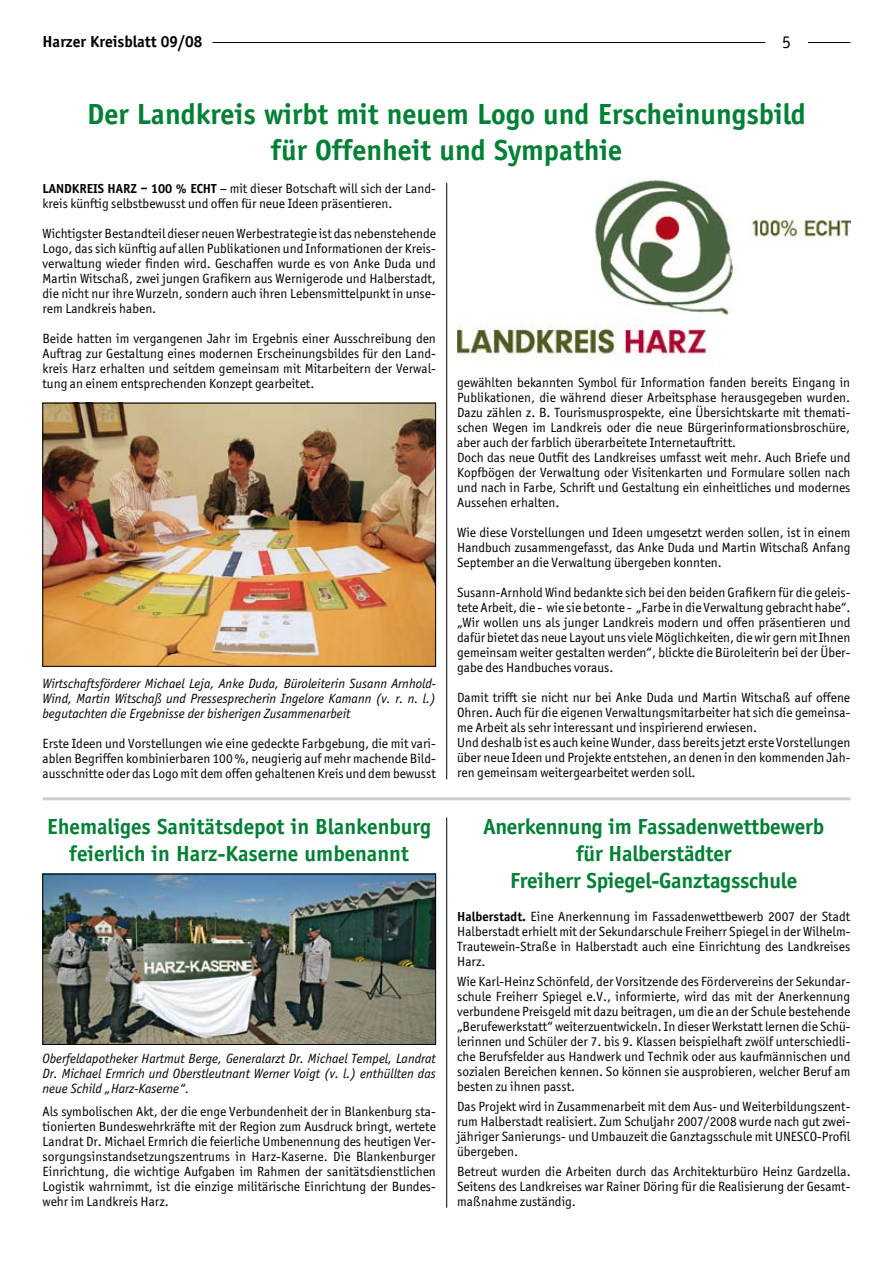
<style>
.page{position:relative;width:893px;height:1263px;background:#fff}
.page>*{position:absolute;margin:0;border:0;box-sizing:border-box;transform-origin:0 0}
.t1{font:700 30px/36px "Officina Sans";color:#008035;text-align:center}
.t2{font:700 22.5px/27px "Officina Sans";letter-spacing:-.01em;color:#008035;text-align:center}
.t3{font:18px "Officina Sans";color:#000}
.t4{font:700 16.5px "Officina Sans";color:#000}
.t5{font:13.5px/15px "Officina Sans";color:#000;text-align:justify}
.t6{font:italic 13.5px/15px "Officina Sans";color:#000;text-align:justify}
.s1{font-weight:700}
</style>
<div class="page">
<hr style="left:808px;top:42px;width:42px;height:1px;background:#000">
<hr style="left:213px;top:42px;width:552px;height:1px;background:#000">
<hr style="left:446px;top:183px;width:1px;height:596px;background:#000">
<hr style="left:446px;top:817px;width:1px;height:391px;background:#000">
<img style="left:45px;top:405px;width:389px;height:259px">
<hr style="left:43px;top:797px;width:807px;height:3px;background:#000">
<img style="left:45px;top:876px;width:389px;height:167px">
<div style="left:43px;top:874px;width:393px;height:171px;border:1px solid #000"></div>
<img style="left:457px;top:179px;width:393px;height:179px">
<p class="t4" style="left:43px;top:32px;width:162px">Harzer Kreisblatt 09/08</p>
<h3 class="t3" style="left:782px;top:32px;width:10px">5</h3>
<h1 class="t1" style="left:87px;top:96px;width:720px">Der Landkreis wirbt mit neuem Logo und Erscheinungsbild für Offenheit und Sympathie</h1>
<p class="t5" style="left:43px;top:181px;width:395px"><span class="s1">LANDKREIS HARZ – 100 % ECHT</span> – mit dieser Botschaft will sich der Land&shy;kreis künftig selbstbewusst und offen für neue Ideen präsentieren.</p>
<p class="t5" style="left:43px;top:226px;width:395px">Wichtigster Bestandteil dieser neuen Werbestrategie ist das nebenstehende Logo, das sich künftig auf allen Publikationen und Informationen der Kreis&shy;verwaltung wieder finden wird. Geschaffen wurde es von Anke Duda und Martin Witschaß, zwei jungen Grafikern aus Wernigerode und Halberstadt, die nicht nur ihre Wurzeln, sondern auch ihren Lebensmittelpunkt in unse&shy;rem Landkreis haben.</p>
<p class="t5" style="left:43px;top:331px;width:395px">Beide hatten im vergangenen Jahr im Ergebnis einer Ausschreibung den Auftrag zur Gestaltung eines modernen Erscheinungsbildes für den Land&shy;kreis Harz erhalten und seitdem gemeinsam mit Mitarbeitern der Verwal&shy;tung an einem entsprechenden Konzept gearbeitet.</p>
<p class="t6" style="left:43px;top:676px;width:395px">Wirtschaftsförderer Michael Leja, Anke Duda, Büroleiterin Susann Arnhold-Wind, Martin Witschaß und Pressesprecherin Ingelore Kamann (v. r. n. l.) begutachten die Ergebnisse der bisherigen Zusammenarbeit</p>
<p class="t5" style="left:43px;top:736px;width:395px">Erste Ideen und Vorstellungen wie eine gedeckte Farbgebung, die mit vari&shy;ablen Begriffen kombinierbaren 100 %, neugierig auf mehr machende Bild&shy;ausschnitte oder das Logo mit dem offen gehaltenen Kreis und dem bewusst</p>
<h2 class="t2" style="left:47px;top:813px;width:385px">Ehemaliges Sanitätsdepot in Blankenburg feierlich in Harz-Kaserne umbenannt</h2>
<p class="t6" style="left:43px;top:1051px;width:395px">Oberfeldapotheker Hartmut Berge, Generalarzt Dr. Michael Tempel, Landrat Dr. Michael Ermrich und Oberstleutnant Werner Voigt (v. l.) enthüllten das neue Schild „Harz-Kaserne“.</p>
<p class="t5" style="left:43px;top:1104px;width:395px">Als symbolischen Akt, der die enge Verbundenheit der in Blankenburg sta&shy;tionierten Bundeswehrkräfte mit der Region zum Ausdruck bringt, wertete Landrat Dr. Michael Ermrich die feierliche Umbenennung des heutigen Ver&shy;sorgungsinstandsetzungszentrums in Harz-Kaserne. Die Blankenburger Einrichtung, die wichtige Aufgaben im Rahmen der sanitätsdienstlichen Logistik wahrnimmt, ist die einzige militärische Einrichtung der Bundes&shy;wehr im Landkreis Harz.</p>
<p class="t5" style="left:457px;top:375px;width:395px;text-align:left">gewählten bekannten Symbol für Information fanden bereits Eingang in Publikationen, die während dieser Arbeitsphase herausgegeben wurden.<br>Dazu zählen z. B. Tourismusprospekte, eine Übersichtskarte mit themati&shy;schen Wegen im Landkreis oder die neue Bürgerinformationsbroschüre, aber auch der farblich überarbeitete Internetauftritt.<br>Doch das neue Outfit des Landkreises umfasst weit mehr. Auch Briefe und Kopfbögen der Verwaltung oder Visitenkarten und Formulare sollen nach und nach in Farbe, Schrift und Gestaltung ein einheitliches und modernes Aussehen erhalten.</p>
<p class="t5" style="left:457px;top:525px;width:395px">Wie diese Vorstellungen und Ideen umgesetzt werden sollen, ist in einem Handbuch zusammengefasst, das Anke Duda und Martin Witschaß Anfang September an die Verwaltung übergeben konnten.</p>
<p class="t5" style="left:457px;top:585px;width:395px">Susann-Arnhold Wind bedankte sich bei den beiden Grafikern für die geleis&shy;tete Arbeit, die - wie sie betonte - „Farbe in die Verwaltung gebracht habe“. „Wir wollen uns als junger Landkreis modern und offen präsentieren und dafür bietet das neue Layout uns viele Möglichkeiten, die wir gern mit Ihnen gemeinsam weiter gestalten werden“, blickte die Büroleiterin bei der Über&shy;gabe des Handbuches voraus.</p>
<p class="t5" style="left:457px;top:690px;width:395px;text-align:left">Damit trifft sie nicht nur bei Anke Duda und Martin Witschaß auf offene Ohren. Auch für die eigenen Verwaltungsmitarbeiter hat sich die gemeinsa&shy;me Arbeit als sehr interessant und inspirierend erwiesen.<br>Und deshalb ist es auch keine Wunder, dass bereits jetzt erste Vorstellungen über neue Ideen und Projekte entstehen, an denen in den kommenden Jah&shy;ren gemeinsam weitergearbeitet werden soll.</p>
<h2 class="t2" style="left:483px;top:813px;width:342px">Anerkennung im Fassadenwettbewerb für Halberstädter<br>Freiherr Spiegel-Ganztagsschule</h2>
<p class="t5" style="left:457px;top:909px;width:395px"><span class="s1">Halberstadt.</span> Eine Anerkennung im Fassadenwettbewerb 2007 der Stadt Halberstadt erhielt mit der Sekundarschule Freiherr Spiegel in der Wilhelm-Trautewein-Straße in Halberstadt auch eine Einrichtung des Landkreises Harz.</p>
<p class="t5" style="left:457px;top:974px;width:395px">Wie Karl-Heinz Schönfeld, der Vorsitzende des Fördervereins der Sekundar&shy;schule Freiherr Spiegel e.V., informierte, wird das mit der Anerkennung verbundene Preisgeld mit dazu beitragen, um die an der Schule bestehende „Berufewerkstatt“ weiterzuentwickeln. In dieser Werkstatt lernen die Schü&shy;lerinnen und Schüler der 7. bis 9. Klassen beispielhaft zwölf unterschiedli&shy;che Berufsfelder aus Handwerk und Technik oder aus kaufmännischen und sozialen Bereichen kennen. So können sie ausprobieren, welcher Beruf am besten zu ihnen passt.</p>
<p class="t5" style="left:457px;top:1099px;width:395px">Das Projekt wird in Zusammenarbeit mit dem Aus- und Weiterbildungszent&shy;rum Halberstadt realisiert. Zum Schuljahr 2007/2008 wurde nach gut zwei&shy;jähriger Sanierungs- und Umbauzeit die Ganztagsschule mit UNESCO-Profil übergeben.</p>
<p class="t5" style="left:457px;top:1164px;width:395px">Betreut wurden die Arbeiten durch das Architekturbüro Heinz Gardzella.<br>Seitens des Landkreises war Rainer Döring für die Realisierung der Gesamt&shy;maßnahme zuständig.</p>
</div>
